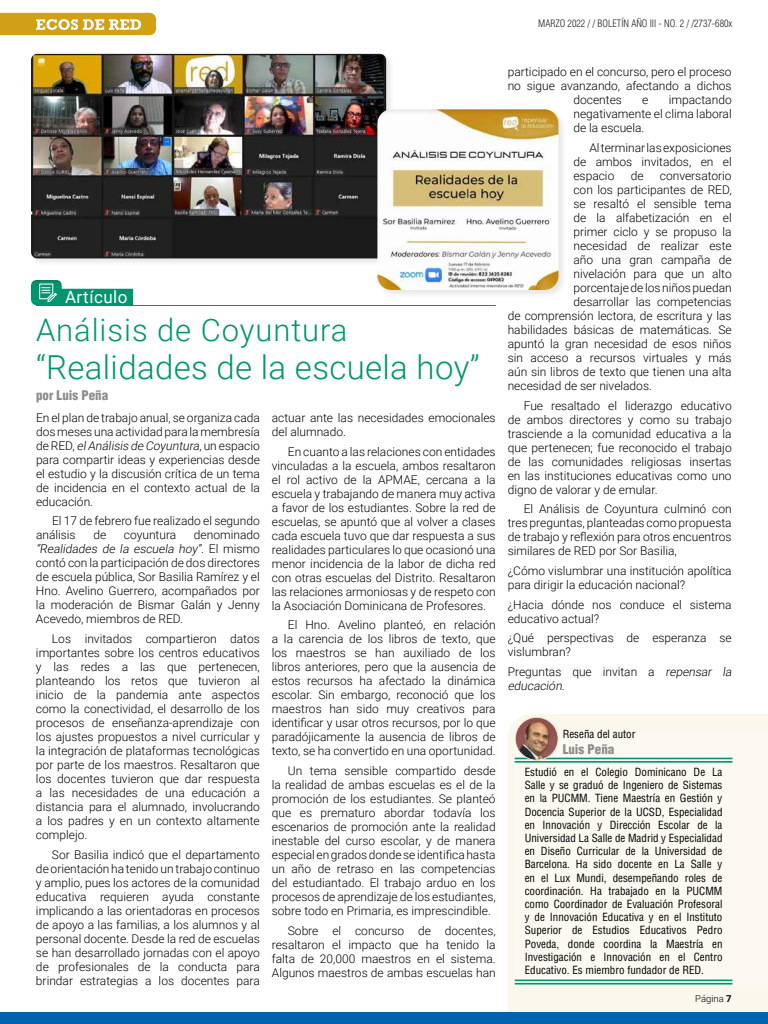
<style>
.page{position:relative;width:768px;height:1024px;background:#fff}
.page>*{position:absolute;margin:0;border:0;box-sizing:border-box;transform-origin:0 0}
.t1{font:300 33px "Roboto";letter-spacing:.01em;color:#00966d}
.t2{font:300 31px "Roboto";letter-spacing:.03em;color:#00966d}
.t3{font:17px "Roboto";letter-spacing:.03em;color:#fff}
.t4{font:900 condensed 13px "Helvetica LT Std";color:#8c8c8c}
.t5{font:300 12px/14px "Roboto";color:#000;text-align:justify}
.t6{font:condensed 11px/13.2px "Helvetica LT Std";color:#000;text-align:justify}
.t7{font:300 condensed 10px "Helvetica LT Std";color:#262626}
.t8{font:300 9.5px "Roboto";color:#000}
.s1{font-style:italic}
.s2{font-weight:700}
</style>
<div class="page">
<div style="left:61px;top:289px;width:72px;height:17px;background:#00966d"></div>
<hr style="left:36px;top:305px;width:460px;height:1px;background:#00966d">
<div style="left:31px;top:279px;width:32px;height:27px;background:#000;opacity:.4"></div>
<div style="left:508px;top:714px;width:260px;height:298px;background:#fbf7ec"></div>
<div style="left:515px;top:730px;width:253px;height:255px;background:#fcf9f2"></div>
<svg style="left:515px;top:759px;width:218px;height:1px"></svg>
<div style="left:515px;top:980px;width:218px;height:5px;background:#d4ede6"></div>
<hr style="left:515px;top:758px;width:218px;height:1px;background:#00966d">
<hr style="left:515px;top:761px;width:218px;height:2px;background:#00966d">
<hr style="left:515px;top:980px;width:218px;height:1px;background:#00966d">
<hr style="left:515px;top:983px;width:218px;height:2px;background:#00966d">
<svg style="left:515px;top:717px;width:43px;height:43px"></svg>
<img style="left:518px;top:719px;width:38px;height:41px">
<div style="left:515px;top:717px;width:44px;height:44px;border:1px solid #f5eacb;border-radius:50%"></div>
<div style="left:29px;top:52px;width:366px;height:216px;background:#000;opacity:.1"></div>
<img style="left:31px;top:54px;width:355px;height:204px">
<div style="left:375px;top:107px;width:192px;height:192px;background:#f4f4f4"></div>
<img style="left:377px;top:109px;width:181px;height:181px">
<svg style="left:0;top:13px;width:156px;height:22px;background:#d9b03b"></svg>
<div style="left:0;top:1012px;width:768px;height:12px;background:#0063af"></div>
<p class="t7" style="left:538px;top:17px;width:196px">MARZO 2022 / / BOLETÍN AÑO III - NO. 2 / /2737-680x</p>
<h3 class="t3" style="left:65px;top:285px;width:64px">Artículo</h3>
<h2 class="t2" style="left:36px;top:309px;width:313px">Análisis de Coyuntura</h2>
<h1 class="t1" style="left:36px;top:345px;width:445px">“Realidades de la escuela hoy”</h1>
<p class="t4" style="left:36px;top:387px;width:74px">por Luis Peña</p>
<p class="t5" style="left:36px;top:410px;width:225px">En el plan de trabajo anual, se organiza cada dos meses una actividad para la membresía d e R E D, <span class="s1">elAnálisis de Coyuntura</span>, u n e s p a c i o para compartir ideas y experiencias desde el estudio y la discusión crítica de un tema de incidencia en el contexto actual de la educación.</p>
<p class="t5" style="left:36px;top:514px;width:225px;text-indent:16px">El 17 de febrero fue realizado el segundo análisis</p>
<p class="t5" style="left:272px;top:410px;width:225px">actuar ante las necesidades emocionales del alumnado.</p>
<p class="t5" style="left:272px;top:444px;width:225px;text-indent:16px">En cuanto a las relaciones con entidades vinculadas a la escuela, ambos resaltaron el rol activo de la APMAE, cercana a la escuela y trabajando de manera muy activa a favor de los estudiantes. Sobre la red de escuelas, se apuntó que al volver a clases cada escuela tuvo que dar respuesta a sus realidades particulares lo que ocasionó una menor incidencia de la labor de dicha red con otras escuelas del Distrito. Resaltaron las relaciones armoniosas y de respeto con la Asociación Dominicana de Profesores.</p>
<p class="t5" style="left:272px;top:618px;width:225px;text-indent:16px">El Hno. Avelino planteó, en relación a la carencia de los libros de texto, que los maestros se han auxiliado de los libros anteriores, pero que la ausencia de estos recursos ha afectado la dinámica escolar. Sin embargo, reconoció que los maestros han sido muy creativos para identificar y usar otros recursos, por lo que paradójicamente la ausencia de libros de texto, se ha convertido en una oportunidad.</p>
<p class="t5" style="left:272px;top:763px;width:225px;text-indent:16px">Un tema sensible compartido desde la realidad de ambas escuelas es el de la promoción de los estudiantes. Se planteó que es prematuro abordar todavía los escenarios de promoción ante la realidad inestable del curso escolar, y de manera especial en grados donde se identifica hasta un año de retraso en las competencias del estudiantado. El trabajo arduo en los procesos de aprendizaje de los estudiantes, sobre todo en Primaria, es imprescindible.</p>
<p class="t5" style="left:272px;top:923px;width:225px;text-indent:16px">Sobre el concurso de docentes, resaltaron el impacto que ha tenido la falta de 20,000 maestros en el sistema.<br>Algunos maestros de ambas escuelas han</p>
<p class="t5" style="left:36px;top:528px;width:225px;text-indent:158px">denominado <span class="s1">“Realidades de la escuela hoy”</span>. E l m i s m o contó con la participación de dos directores de escuela pública, Sor Basilia Ramírez y el Hno. Avelino Guerrero, acompañados por la moderación de Bismar Galán y Jenny Acevedo, miembros de RED.</p>
<p class="t5" style="left:36px;top:631px;width:225px;text-indent:16px">Los invitados compartieron datos importantes sobre los centros educativos y las redes a las que pertenecen, planteando los retos que tuvieron al inicio de la pandemia ante aspectos como la conectividad, el desarrollo de los procesos de enseñanza-aprendizaje con los ajustes propuestos a nivel curricular y la integración de plataformas tecnológicas por parte de los maestros. Resaltaron que los docentes tuvieron que dar respuesta a las necesidades de una educación a distancia para el alumnado, involucrando a los padres y en un contexto altamente complejo.</p>
<p class="t5" style="left:36px;top:847px;width:225px;text-indent:16px">Sor Basilia indicó que el departamento de orientación ha tenido un trabajo continuo y amplio, pues los actores de la comunidad educativa requieren ayuda constante implicando a las orientadoras en procesos de apoyo a las familias, a los alumnos y al personal docente. Desde la red de escuelas se han desarrollado jornadas con el apoyo de profesionales de la conducta para brindar estrategias a los docentes para</p>
<p class="t5" style="left:93px;top:528px;width:14px">de</p>
<p class="t5" style="left:124px;top:528px;width:54px">coyuntura</p>
<p class="t5" style="left:508px;top:64px;width:225px">participado en el concurso, pero el proceso</p>
<p class="t5" style="left:508px;top:78px;width:225px">no sigue avanzando, afectando a dichos</p>
<p class="t5" style="left:573px;top:92px;width:50px">docentes</p>
<p class="t5" style="left:642px;top:92px;width:8px">e</p>
<p class="t5" style="left:573px;top:92px;width:160px;text-indent:95px">impactando negativamente el clima laboral de la escuela.</p>
<p class="t5" style="left:573px;top:140px;width:160px;text-indent:16px">Al terminar las exposiciones de ambos invitados, en el espacio</p>
<p class="t5" style="left:631px;top:168px;width:14px">de</p>
<p class="t5" style="left:660px;top:168px;width:73px">conversatorio</p>
<p class="t5" style="left:573px;top:182px;width:160px">con los participantes de RED,</p>
<p class="t5" style="left:573px;top:196px;width:160px">se resaltó el sensible tema</p>
<p class="t5" style="left:573px;top:210px;width:160px">de la alfabetización en el</p>
<p class="t5" style="left:573px;top:224px;width:160px">primer ciclo y se propuso la</p>
<p class="t5" style="left:573px;top:238px;width:160px">necesidad de realizar este</p>
<p class="t5" style="left:573px;top:252px;width:160px">año una gran campaña de</p>
<p class="t5" style="left:573px;top:266px;width:160px">nivelación para que un alto</p>
<p class="t5" style="left:573px;top:280px;width:160px">porcentaje de los niños puedan</p>
<p class="t5" style="left:573px;top:294px;width:160px">desarrollar las competencias</p>
<p class="t5" style="left:508px;top:308px;width:225px">de comprensión lectora, de escritura y las</p>
<p class="t5" style="left:508px;top:322px;width:225px">habilidades básicas de matemáticas. Se</p>
<p class="t5" style="left:508px;top:336px;width:225px">apuntó la gran necesidad de esos niños</p>
<p class="t5" style="left:508px;top:350px;width:225px">sin acceso a recursos virtuales y más</p>
<p class="t5" style="left:508px;top:364px;width:225px">aún sin libros de texto que tienen una alta</p>
<p class="t5" style="left:508px;top:378px;width:146px">necesidad de ser nivelados.</p>
<p class="t5" style="left:508px;top:398px;width:226px;text-indent:16px">Fue resaltado el liderazgo educativo de ambos directores y como su trabajo trasciende a la comunidad educativa a la que pertenecen; fue reconocido el trabajo de las comunidades religiosas insertas en las instituciones educativas como uno digno de valorar y de emular.</p>
<p class="t5" style="left:508px;top:501px;width:225px;text-indent:16px">El Análisis de Coyuntura culminó con tres preguntas, planteadas como propuesta de trabajo y reflexión para otros encuentros similares de RED por Sor Basilia,</p>
<p class="t5" style="left:508px;top:563px;width:226px">¿Cómo vislumbrar una institución apolítica para dirigir la educación nacional?</p>
<p class="t5" style="left:508px;top:597px;width:225px">¿Hacia dónde nos conduce el sistema educativo actual?</p>
<p class="t5" style="left:508px;top:631px;width:226px">¿Qué perspectivas de esperanza se vislumbran?</p>
<p class="t5" style="left:508px;top:664px;width:228px">Preguntas que invitan a <span class="s1">repensar la educación.</span></p>
<p class="t6" style="left:563px;top:727px;width:74px">Reseña del autor</p>
<p class="t4" style="left:563px;top:741px;width:53px">Luis Peña</p>
<p class="t6" style="left:525px;top:765px;width:199px">Estudió en el Colegio Dominicano De La Salle y se graduó de Ingeniero de Sistemas en la PUCMM. Tiene Maestría en Gestión y Docencia Superior de la UCSD, Especialidad en Innovación y Dirección Escolar de la Universidad La Salle de Madrid y Especialidad en Diseño Curricular de la Universidad de Barcelona. Ha sido docente en La Salle y en el Lux Mundi, desempeñando roles de coordinación. Ha trabajado en la PUCMM como Coordinador de Evaluación Profesoral y de Innovación Educativa y en el Instituto Superior de Estudios Educativos Pedro Poveda, donde coordina la Maestría en Investigación e Innovación en el Centro Educativo. Es miembro fundador de RED.</p>
<p class="t8" style="left:695px;top:992px;width:38px">Página <span class="s2">7</span></p>
</div>
